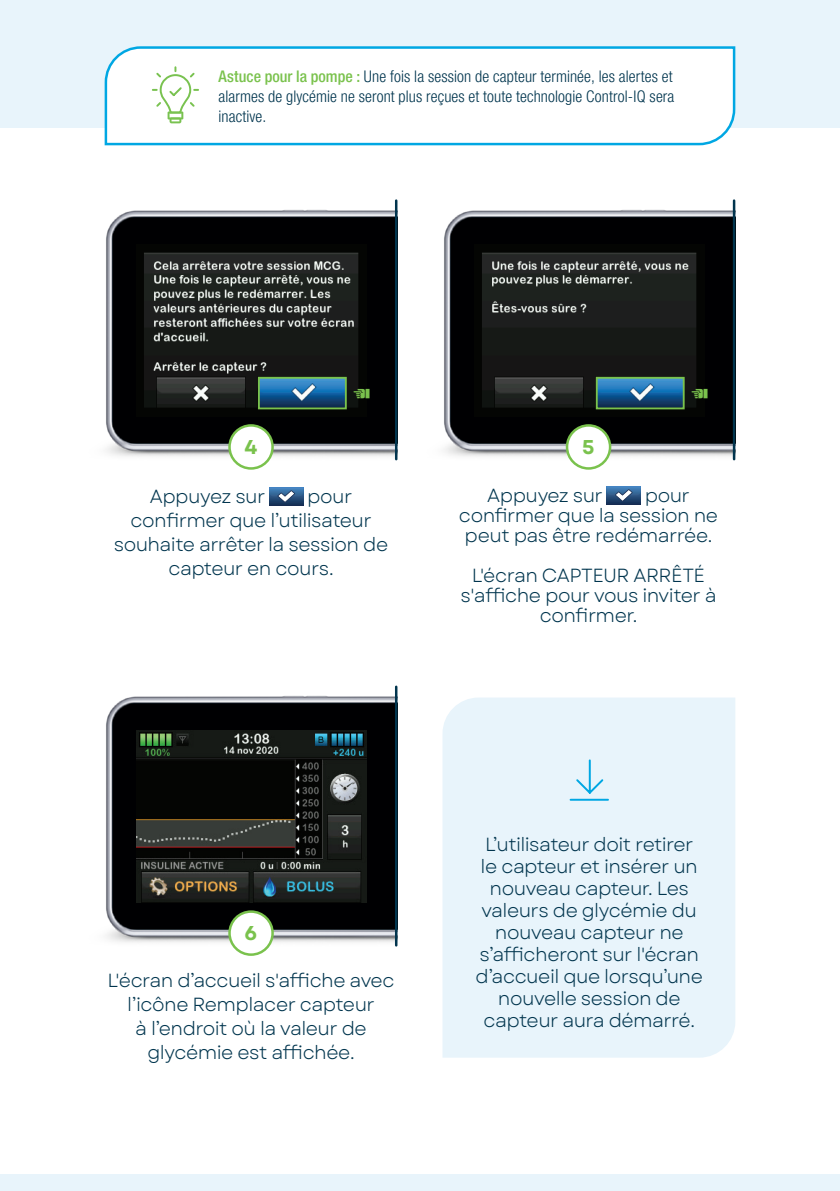
<style>
.page{position:relative;width:840px;height:1191px;background:#fff}
.page>*{position:absolute;margin:0;border:0;box-sizing:border-box;transform-origin:0 0}
.Step_Number{font:700 20px "Garet";color:#7ac24d}
.Body{font:19px/22px "Garet";letter-spacing:-.03em;color:#01354e;text-align:center}
.Pump_Tip{font:300 condensed 16px/20px "Helvetica Neue LT Pro";letter-spacing:.01em;color:#01354e;text-align:justify}
.Note___Warning{font:700 16px "Garet";color:#7ac24d}
.s1{font-weight:500;color:#7ac24d}
</style>
<div class="page">
<div style="left:0;top:0;width:839px;height:127px;background:#e8f4fb"></div>
<div style="left:0;top:1175px;width:839px;height:16px;background:#e8f4fb"></div>
<div style="left:442px;top:697px;width:293px;height:360px;background:#e8f4fb"></div>
<svg style="left:103px;top:46px;width:633px;height:100px"></svg>
<img style="left:106px;top:199px;width:291px;height:270px">
<img style="left:106px;top:685px;width:291px;height:270px">
<img style="left:444px;top:199px;width:291px;height:270px">
<hr style="left:395px;top:201px;width:2px;height:258px;background:#01354e">
<hr style="left:395px;top:687px;width:2px;height:258px;background:#01354e">
<hr style="left:732px;top:201px;width:3px;height:258px;background:#01354e">
<svg style="left:151px;top:65px;width:49px;height:62px;background:#edf6e7"></svg>
<img style="left:136px;top:730px;width:230px;height:172px">
<img style="left:474px;top:244px;width:229px;height:172px">
<img style="left:136px;top:244px;width:230px;height:172px">
<div style="left:229px;top:425px;width:43px;height:43px;background:#fff;border-radius:50%"></div>
<div style="left:228px;top:424px;width:46px;height:46px;border:2px solid #7ac24d;border-radius:50%"></div>
<div style="left:566px;top:425px;width:43px;height:43px;background:#fff;border-radius:50%"></div>
<div style="left:565px;top:424px;width:46px;height:46px;border:2px solid #7ac24d;border-radius:50%"></div>
<div style="left:269px;top:487px;width:34px;height:18px;background:#18375d"></div>
<svg style="left:269px;top:487px;width:34px;height:15px"></svg>
<div style="left:229px;top:911px;width:43px;height:43px;background:#fff;border-radius:50%"></div>
<div style="left:228px;top:910px;width:46px;height:46px;border:2px solid #7ac24d;border-radius:50%"></div>
<div style="left:606px;top:486px;width:34px;height:18px;background:#17345c"></div>
<svg style="left:606px;top:486px;width:34px;height:15px"></svg>
<div style="left:258px;top:377px;width:88px;height:32px;border:2px solid #7ac24d"></div>
<div style="left:595px;top:377px;width:89px;height:32px;border:2px solid #7ac24d"></div>
<svg style="left:568px;top:758px;width:41px;height:43px;background:#cceaf8"></svg>
<p class="Pump_Tip" style="left:218px;top:66px;width:457px"><span class="s1">Astuce pour la pompe :</span> Une fois la session de capteur terminée, les alertes et alarmes de glycémie ne seront plus reçues et toute technologie Control-IQ sera inactive.</p>
<p class="Note___Warning" style="left:352px;top:384px;width:20px">☚</p>
<p class="Note___Warning" style="left:690px;top:384px;width:20px">☚</p>
<p class="Step_Number" style="left:244px;top:434px;width:14px">4</p>
<p class="Step_Number" style="left:582px;top:434px;width:14px">5</p>
<p class="Body" style="left:150px;top:486px;width:117px">Appuyez sur</p>
<p class="Body" style="left:307px;top:486px;width:47px">pour</p>
<p class="Body" style="left:130px;top:510px;width:242px">confirmer que l’utilisateur</p>
<p class="Body" style="left:114px;top:534px;width:276px">souhaite arrêter la session de</p>
<p class="Body" style="left:168px;top:558px;width:167px">capteur en cours.</p>
<p class="Body" style="left:487px;top:485px;width:117px">Appuyez sur</p>
<p class="Body" style="left:458px;top:486px;width:260px;line-height:20px;text-align:left;text-indent:186px">pour confirmer que la session ne peut pas être redémarrée.</p>
<p class="Body" style="left:460px;top:566px;width:257px;line-height:20px">L'écran CAPTEUR ARRÊTÉ s'affiche pour vous inviter à confirmer.</p>
<p class="Step_Number" style="left:244px;top:920px;width:14px">6</p>
<p class="Body" style="left:107px;top:969px;width:288px;line-height:24px">L'écran d’accueil s'affiche avec l’icône Remplacer capteur<br>à l’endroit où la valeur de glycémie est affichée.</p>
<p class="Body" style="left:475px;top:833px;width:229px">L’utilisateur doit retirer le capteur et insérer un nouveau capteur. Les valeurs de glycémie du nouveau capteur ne s’afficheront sur l'écran d’accueil que lorsqu’une nouvelle session de capteur aura démarré.</p>
</div>
